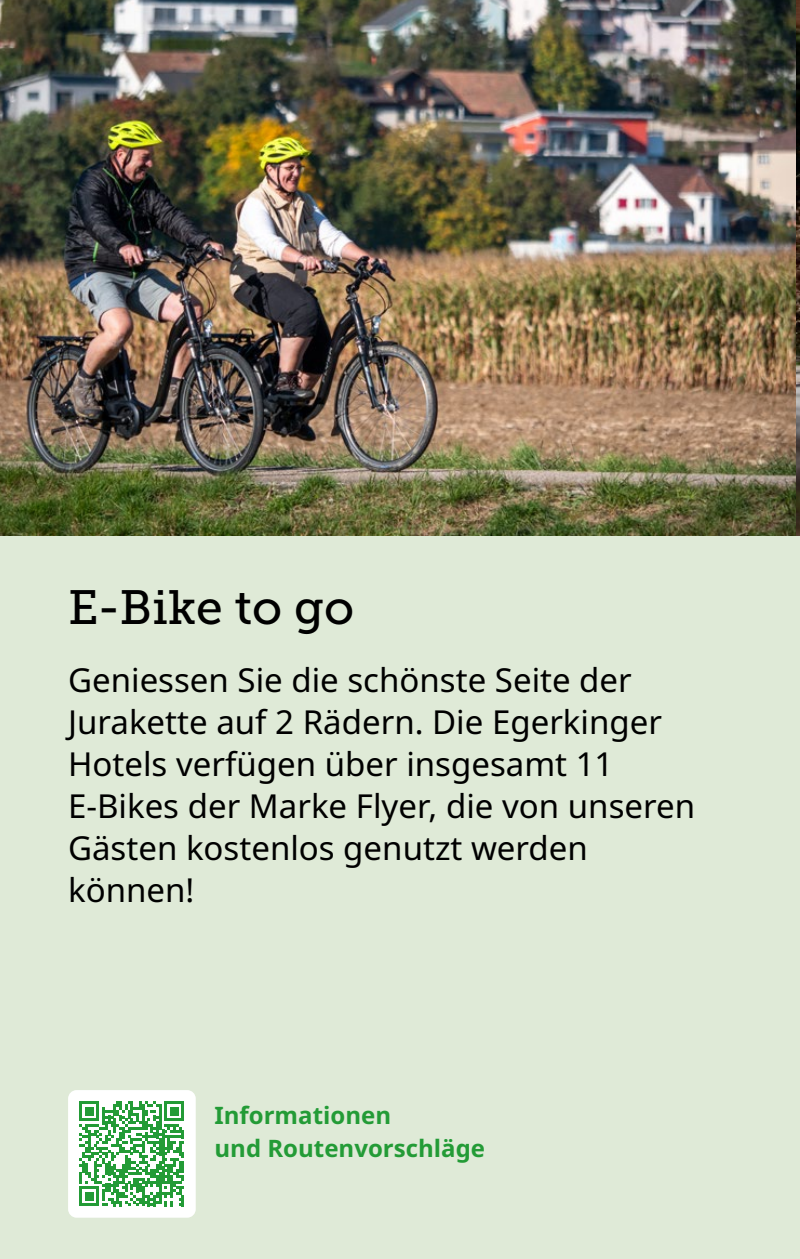
<style>
.page{position:relative;width:800px;height:1259px;background:#fff}
.page>*{position:absolute;margin:0;border:0;box-sizing:border-box;transform-origin:0 0}
.t1{font:48px "Museo Slab 500";letter-spacing:-.005em;color:#000}
.t2{font:33px/42px "Noto Sans";color:#000}
.t3{font:700 24px/33px "Noto Sans";color:#239b36}
</style>
<div class="page">
<div style="left:0;top:0;width:799px;height:1259px;background:#dfead7"></div>
<img style="left:0;top:0;width:796px;height:536px">
<div style="left:68px;top:1090px;width:128px;height:127px;background:#fff;border-radius:9px"></div>
<svg style="left:79px;top:1101px;width:105px;height:105px"></svg>
<img style="left:796px;top:0;width:3px;height:536px">
<h1 class="t1" style="left:68px;top:581px;width:287px">E-Bike to go</h1>
<p class="t2" style="left:68px;top:659px;width:628px">Geniessen Sie die schönste Seite der<br>Jurakette auf 2 Rädern. Die Egerkinger<br>Hotels verfügen über insgesamt 11<br>E-Bikes der Marke Flyer, die von unseren<br>Gästen kostenlos genutzt werden können!</p>
<p class="t3" style="left:214px;top:1099px;width:272px">Informationen<br>und Routenvorschläge</p>
</div>
